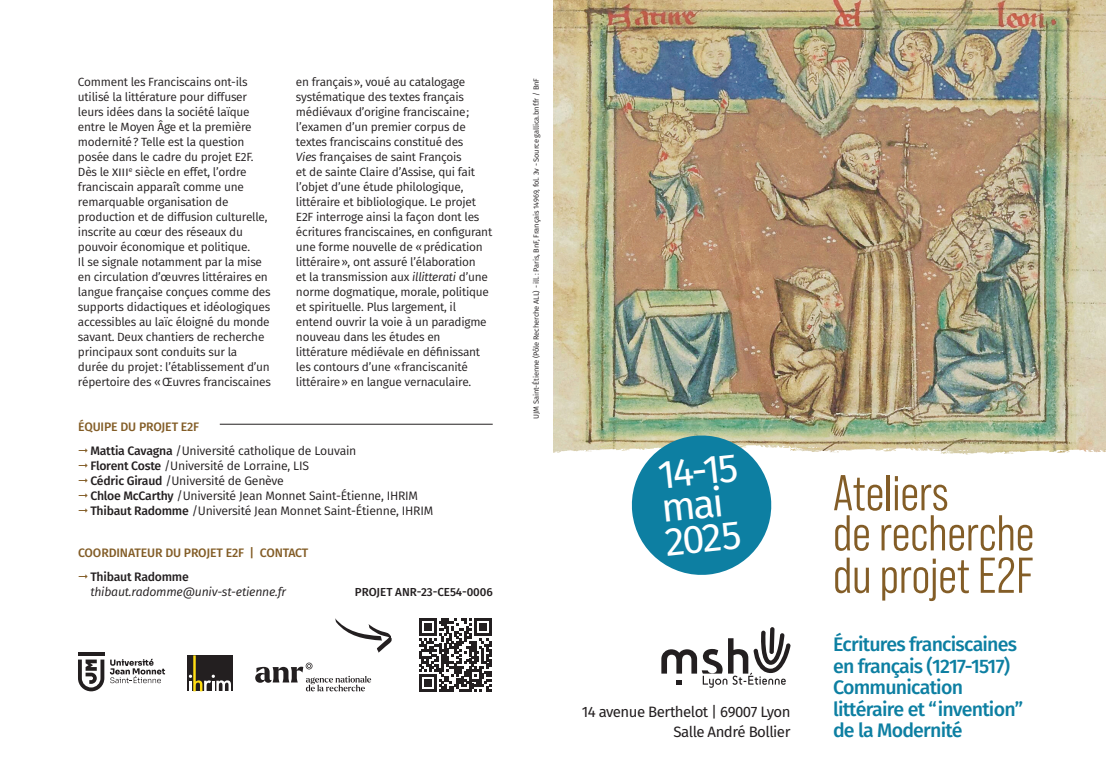
<style>
.page{position:relative;width:1106px;height:780px;background:#fff}
.page>*{position:absolute;margin:0;border:0;box-sizing:border-box;transform-origin:0 0}
.t1{font:50.25px/41.2px "Bebas Neue Pro Middle";color:#835d27}
.t2{font:39.88px/33.6px "Fira Sans";color:#fff}
.t3{font:500 19.5px/21.6px "Fira Sans";letter-spacing:-.04em;color:#0d7fa2}
.t4{font:15px/20px "Fira Sans";letter-spacing:-.035em;color:#231f20;text-align:right}
.t5{font:12.25px/15px "Fira Sans";letter-spacing:-.02em;color:#231f20}
.t6{font:italic 12.25px "Fira Sans";letter-spacing:-.02em;color:#231f20}
.t7{font:500 12.25px "Fira Sans";letter-spacing:-.01em;color:#835d27}
.t8{font:500 12.25px "Fira Sans";letter-spacing:-.02em;color:#231f20}
.t9{font:11.88px/15px "Fira Sans";letter-spacing:-.02em;color:#231f20}
.t10{font:500 11.62px "Fira Sans";letter-spacing:-.005em;color:#231f20}
.t11{font:7.5px "Fira Sans";letter-spacing:-.02em;color:#231f20}
.s1{font-size:13.12px}
.s2{font-style:italic}
.s3{font-weight:500;color:#835d27}
.s4{font-weight:500}
</style>
<div class="page">
<img style="left:553px;top:0;width:553px;height:449px">
<svg style="left:553px;top:445px;width:289px;height:8px"></svg>
<svg style="left:602px;top:448px;width:391px;height:5px"></svg>
<svg style="left:819px;top:449px;width:287px;height:6px"></svg>
<svg style="left:661px;top:627px;width:129px;height:60px"></svg>
<svg style="left:612px;top:432px;width:207px;height:143px"></svg>
<svg style="left:255px;top:662px;width:116px;height:29px"></svg>
<div style="left:187px;top:655px;width:46px;height:36px;background:#231f20"></div>
<svg style="left:189px;top:655px;width:42px;height:36px"></svg>
<svg style="left:110px;top:658px;width:55px;height:25px"></svg>
<hr style="left:78px;top:652px;width:26px;height:4px;background:#231f20">
<svg style="left:78px;top:659px;width:26px;height:32px"></svg>
<svg style="left:419px;top:618px;width:72px;height:73px"></svg>
<hr style="left:220px;top:424px;width:273px;height:1px;background:#231f20">
<svg style="left:335px;top:618px;width:57px;height:34px"></svg>
<p class="t9" style="left:78px;top:74px;width:195px">Comment les Franciscains ont-ils utilisé la littérature pour diffuser leurs idées dans la société laïque entre le Moyen Âge et la première modernité? Telle est la question posée dans le cadre du projet E2F.<br>Dès le <span class="s1">xiii</span><sup>e</sup> siècle en effet, l’ordre franciscain apparaît comme une remarquable organisation de production et de diffusion culturelle, inscrite au cœur des réseaux du pouvoir économique et politique.<br>Il se signale notamment par la mise en circulation d’œuvres littéraires en langue française conçues comme des supports didactiques et idéologiques accessibles au laïc éloigné du monde savant. Deux chantiers de recherche principaux sont conduits sur la<br>durée du projet: l’établissement d’un répertoire des «Œuvres franciscaines</p>
<p class="t9" style="left:296px;top:74px;width:198px">en français», voué au catalogage systématique des textes français médiévaux d’origine franciscaine; l’examen d’un premier corpus de textes franciscains constitué des<br><span class="s2">Vies</span> françaises de saint François<br>et de sainte Claire d’Assise, qui fait l’objet d’une étude philologique, littéraire et bibliologique. Le projet E2F interroge ainsi la façon dont les écritures franciscaines, en configurant une forme nouvelle de «prédication littéraire», ont assuré l’élaboration<br>et la transmission aux <span class="s2">illitterati</span> d’une norme dogmatique, morale, politique et spirituelle. Plus largement, il entend ouvrir la voie à un paradigme nouveau dans les études en littérature médiévale en définissant les contours d’une «franciscanité littéraire» en langue vernaculaire.</p>
<p class="t5" style="left:90px;top:414px;width:267px;line-height:23.9px;text-indent:-12px"><span class="s3">ÉQUIPE DU PROJET E2F<br></span><span class="s4">Mattia Cavagna</span> /Université catholique de Louvain</p>
<p class="t5" style="left:90px;top:457px;width:344px"><span class="s4">Florent Coste</span> /Université de Lorraine, LIS<br><span class="s4">Cédric Giraud</span> /Université de Genève<br><span class="s4">Chloe McCarthy</span> /Université Jean Monnet Saint-Étienne, IHRIM <span class="s4">Thibaut Radomme</span> /Université Jean Monnet Saint-Étienne, IHRIM</p>
<p class="t7" style="left:78px;top:542px;width:232px">COORDINATEUR DU PROJET E2F | CONTACT</p>
<p class="t8" style="left:90px;top:566px;width:100px">Thibaut Radomme</p>
<p class="t6" style="left:90px;top:582px;width:197px">thibaut.radomme@univ-st-etienne.fr</p>
<p class="t10" style="left:355px;top:582px;width:139px">PROJET ANR-23-CE54-0006</p>
<p class="t11" style="left:530px;top:418px;width:342px;rotate:-90deg">UJM Saint-Étienne (Pôle Recherche ALL) - ill.: Paris, BnF, Français 14969, fol. 3v - Source gallica.bnf.fr / BnF</p>
<h2 class="t2" style="left:656px;top:457px;width:82px;rotate:-6deg">14-15 mai<br>2025</h2>
<p class="t4" style="left:582px;top:701px;width:210px">14 avenue Berthelot | 69007 Lyon<br>Salle André Bollier</p>
<h1 class="t1" style="left:833px;top:472px;width:203px">Ateliers<br>de recherche du projet E2F</h1>
<h3 class="t3" style="left:833px;top:632px;width:192px">Écritures franciscaines en français (1217-1517)<br>Communication littéraire et “invention” de la Modernité</h3>
</div>
